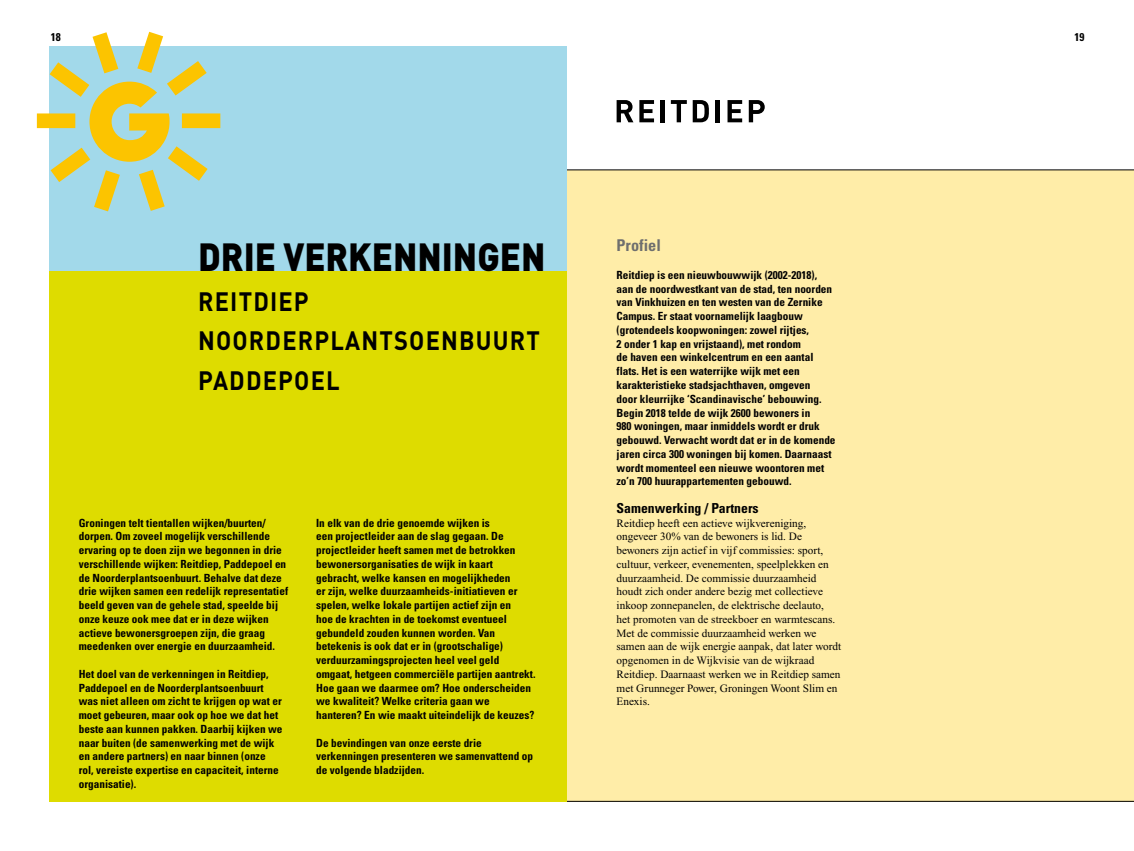
<style>
.page{position:relative;width:1134px;height:851px;background:#fff}
.page>*{position:absolute;margin:0;border:0;box-sizing:border-box;transform-origin:0 0}
.t1{font:900 38.75px "DINOT";color:#000;scale:.9 1}
.t2{font:700 26.25px/39.5px "DINOT";letter-spacing:.05em;color:#000;scale:.9 1}
.t3{font:700 condensed 16.25px "Univers";color:#6f6f6e}
.t4{font:700 condensed 13.75px "Univers";color:#000}
.t5{font:700 condensed 11.25px/13.8px "Univers";color:#000}
.t6{font:11.25px/13.8px "Times New Roman";color:#000}
</style>
<div class="page">
<div style="left:567px;top:170px;width:567px;height:631px;background:#ffeda8"></div>
<hr style="left:567px;top:169px;width:567px;height:1px;background:#000">
<hr style="left:567px;top:800px;width:567px;height:1px;background:#000">
<svg style="left:617px;top:100px;width:16px;height:22px"></svg>
<svg style="left:639px;top:100px;width:15px;height:22px"></svg>
<hr style="left:661px;top:100px;width:4px;height:22px;background:#000">
<svg style="left:671px;top:100px;width:16px;height:22px"></svg>
<svg style="left:693px;top:100px;width:16px;height:22px"></svg>
<hr style="left:716px;top:100px;width:4px;height:22px;background:#000">
<svg style="left:727px;top:100px;width:15px;height:22px"></svg>
<svg style="left:749px;top:100px;width:16px;height:22px"></svg>
<div style="left:50px;top:46px;width:517px;height:390px;background:#a2d9ea"></div>
<div style="left:50px;top:271px;width:517px;height:530px;background:#dedc00"></div>
<div style="left:182px;top:113px;width:38px;height:15px;background:#fcc400"></div>
<div style="left:37px;top:113px;width:38px;height:15px;background:#fcc400"></div>
<svg style="left:50px;top:32px;width:158px;height:179px"></svg>
<p class="t5" style="left:51px;top:31px;width:11px">18</p>
<p class="t5" style="left:1074px;top:31px;width:11px">19</p>
<h1 class="t1" style="left:198px;top:231px;width:387px">DRIE VERKENNINGEN</h1>
<h2 class="t2" style="left:198px;top:280px;width:381px">REITDIEP<br>NOORDERPLANTSOENBUURT<br>PADDEPOEL</h2>
<p class="t5" style="left:79px;top:515px;width:211px">Groningen telt tientallen wijken/buurten/ dorpen. Om zoveel mogelijk verschillende ervaring op te doen zijn we begonnen in drie verschillende wijken: Reitdiep, Paddepoel en de Noorderplantsoenbuurt. Behalve dat deze drie wijken samen een redelijk representatief beeld geven van de gehele stad, speelde bij onze keuze ook mee dat er in deze wijken actieve bewonersgroepen zijn, die graag meedenken over energie en duurzaamheid.</p>
<p class="t5" style="left:79px;top:667px;width:205px">Het doel van de verkenningen in Reitdiep, Paddepoel en de Noorderplantsoenbuurt was niet alleen om zicht te krijgen op wat er moet gebeuren, maar ook op hoe we dat het beste aan kunnen pakken. Daarbij kijken we naar buiten (de samenwerking met de wijk en andere partners) en naar binnen (onze rol, vereiste expertise en capaciteit, interne organisatie).</p>
<p class="t5" style="left:316px;top:515px;width:221px">In elk van de drie genoemde wijken is<br>een projectleider aan de slag gegaan. De projectleider heeft samen met de betrokken bewonersorganisaties de wijk in kaart gebracht, welke kansen en mogelijkheden<br>er zijn, welke duurzaamheids-initiatieven er spelen, welke lokale partijen actief zijn en<br>hoe de krachten in de toekomst eventueel gebundeld zouden kunnen worden. Van betekenis is ook dat er in (grootschalige) verduurzamingsprojecten heel veel geld omgaat, hetgeen commerciële partijen aantrekt.<br>Hoe gaan we daarmee om? Hoe onderscheiden we kwaliteit? Welke criteria gaan we hanteren? En wie maakt uiteindelijk de keuzes?</p>
<p class="t5" style="left:316px;top:735px;width:218px">De bevindingen van onze eerste drie verkenningen presenteren we samenvattend op de volgende bladzijden.</p>
<h3 class="t3" style="left:617px;top:236px;width:46px">Profiel</h3>
<p class="t5" style="left:617px;top:268px;width:220px">Reitdiep is een nieuwbouwwijk (2002-2018), aan de noordwestkant van de stad, ten noorden van Vinkhuizen en ten westen van de Zernike Campus. Er staat voornamelijk laagbouw (grotendeels koopwoningen: zowel rijtjes,<br>2 onder 1 kap en vrijstaand), met rondom<br>de haven een winkelcentrum en een aantal flats. Het is een waterrijke wijk met een karakteristieke stadsjachthaven, omgeven<br>door kleurrijke ‘Scandinavische’ bebouwing.<br>Begin 2018 telde de wijk 2600 bewoners in<br>980 woningen, maar inmiddels wordt er druk gebouwd. Verwacht wordt dat er in de komende jaren circa 300 woningen bij komen. Daarnaast wordt momenteel een nieuwe woontoren met zo’n 700 huurappartementen gebouwd.</p>
<p class="t4" style="left:617px;top:499px;width:144px">Samenwerking / Partners</p>
<p class="t6" style="left:617px;top:516px;width:226px">Reitdiep heeft een actieve wijkvereniging, ongeveer 30% van de bewoners is lid. De bewoners zijn actief in vijf commissies: sport, cultuur, verkeer, evenementen, speelplekken en duurzaamheid. De commissie duurzaamheid houdt zich onder andere bezig met collectieve inkoop zonnepanelen, de elektrische deelauto,<br>het promoten van de streekboer en warmtescans.<br>Met de commissie duurzaamheid werken we samen aan de wijk energie aanpak, dat later wordt opgenomen in de Wijkvisie van de wijkraad Reitdiep. Daarnaast werken we in Reitdiep samen met Grunneger Power, Groningen Woont Slim en Enexis.</p>
</div>
